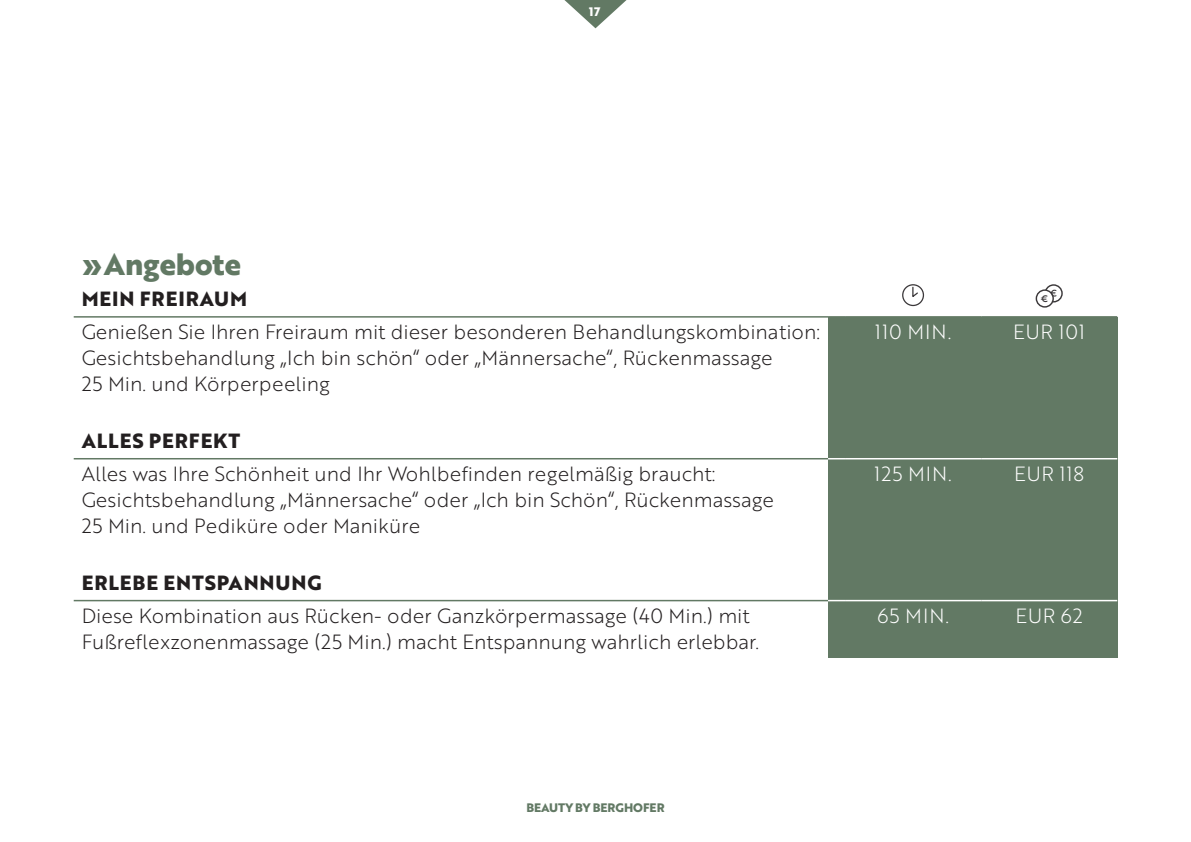
<style>
.page{position:relative;width:1191px;height:842px;background:#fff}
.page>*{position:absolute;margin:0;border:0;box-sizing:border-box;transform-origin:0 0}
.t1{font:700 30px "Brother 1816 Extra";color:#627964}
.t2{font:20px/26px "Brother 1816 Light";color:#231f20}
.t3{font:700 20px "Brother 1816 Extra";letter-spacing:.045em;color:#231f20}
.t4{font:20px "Brother 1816 Light";letter-spacing:.045em;color:#fff}
.t5{font:700 12px "Brother 1816 Extra";color:#627964}
.t6{font:700 12px "Brother 1816 Extra";color:#fff}
.t7{font:9.2px "Brother 1816 Medium";color:#3b383a}
</style>
<div class="page">
<div style="left:828px;top:317px;width:289px;height:340px;background:#627964"></div>
<svg style="left:828px;top:458px;width:17px;height:1px"></svg>
<hr style="left:845px;top:458px;width:136px;height:1px;background:#fff">
<hr style="left:981px;top:458px;width:136px;height:1px;background:#fff">
<hr style="left:74px;top:316px;width:754px;height:2px;background:#627964">
<svg style="left:828px;top:600px;width:17px;height:1px"></svg>
<hr style="left:845px;top:600px;width:136px;height:1px;background:#fff">
<hr style="left:981px;top:600px;width:136px;height:1px;background:#fff">
<svg style="left:828px;top:316px;width:17px;height:1px"></svg>
<hr style="left:845px;top:316px;width:136px;height:2px;background:#627964">
<hr style="left:981px;top:316px;width:136px;height:2px;background:#627964">
<hr style="left:74px;top:458px;width:754px;height:1px;background:#627964">
<hr style="left:74px;top:600px;width:754px;height:1px;background:#627964">
<svg style="left:564px;top:0;width:62px;height:28px"></svg>
<div style="left:902px;top:284px;width:22px;height:22px;border:1px solid #3b383a;border-radius:50%"></div>
<svg style="left:912px;top:286px;width:7px;height:11px"></svg>
<div style="left:1035px;top:289px;width:19px;height:19px;border:1px solid #3b383a;border-radius:50%"></div>
<svg style="left:1044px;top:284px;width:19px;height:19px"></svg>
<p class="t6" style="left:589px;top:3px;width:13px">17</p>
<h1 class="t1" style="left:82px;top:242px;width:161px">»Angebote</h1>
<p class="t3" style="left:82px;top:283px;width:167px">MEIN FREIRAUM</p>
<p class="t2" style="left:82px;top:318px;width:740px">Genießen Sie Ihren Freiraum mit dieser besonderen Behandlungskombination:<br>Gesichtsbehandlung „Ich bin schön“ oder „Männersache“, Rückenmassage<br>25 Min. und Körperpeeling</p>
<p class="t4" style="left:875px;top:317px;width:78px">110 MIN.</p>
<p class="t4" style="left:1013px;top:317px;width:73px">EUR 101</p>
<p class="t3" style="left:82px;top:425px;width:160px">ALLES PERFEKT</p>
<p class="t2" style="left:82px;top:460px;width:694px">Alles was Ihre Schönheit und Ihr Wohlbefinden regelmäßig braucht:<br>Gesichtsbehandlung „Männersache“ oder „Ich bin Schön“, Rückenmassage<br>25 Min. und Pediküre oder Maniküre</p>
<p class="t4" style="left:874px;top:459px;width:79px">125 MIN.</p>
<p class="t4" style="left:1014px;top:459px;width:71px">EUR 118</p>
<p class="t7" style="left:1040px;top:292px;width:9px">€</p>
<p class="t3" style="left:82px;top:567px;width:241px">ERLEBE ENTSPANNUNG</p>
<p class="t2" style="left:82px;top:602px;width:679px">Diese Kombination aus Rücken- oder Ganzkörpermassage (40 Min.) mit<br>Fußreflexzonenmassage (25 Min.) macht Entspannung wahrlich erlebbar.</p>
<p class="t4" style="left:877px;top:601px;width:73px">65 MIN.</p>
<p class="t4" style="left:1015px;top:601px;width:69px">EUR 62</p>
<p class="t5" style="left:526px;top:798px;width:140px">BEAUTY BY BERGHOFER</p>
</div>
